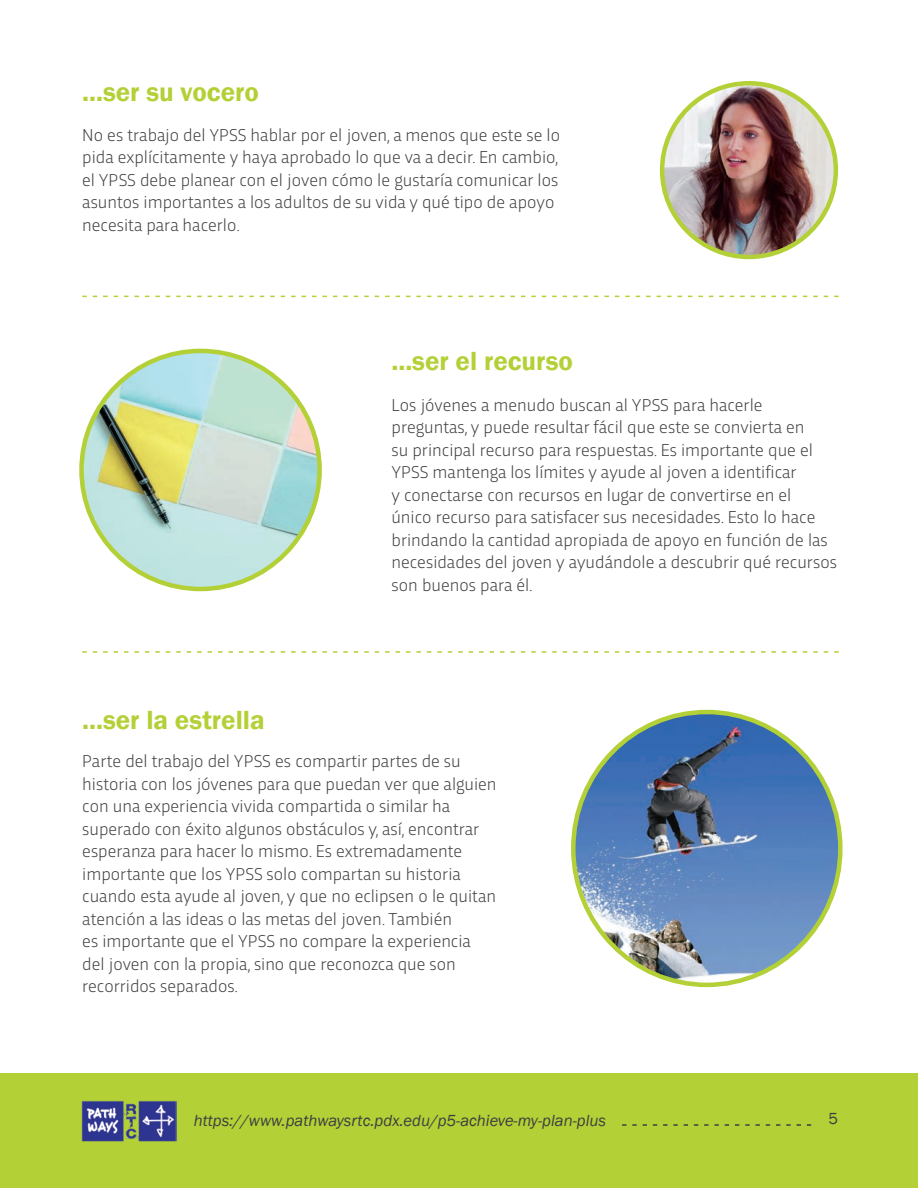
<style>
.page{position:relative;width:918px;height:1188px;background:#fff}
.page>*{position:absolute;margin:0;border:0;box-sizing:border-box;transform-origin:0 0}
.t1{font:600 27px "Franklin Gothic";color:#b3d037}
.t2{font:300 18px/22.5px "Trasandina";color:#3e3e3f}
.t3{font:italic 16.5px "Franklin Gothic";color:#3e3e3f}
.t4{font:16.5px "Franklin Gothic";color:#3e3e3f}
</style>
<div class="page">
<div style="left:0;top:1073px;width:918px;height:115px;background:#b3d037"></div>
<svg style="left:622px;top:1124px;width:189px;height:2px"></svg>
<img style="left:81px;top:1101px;width:95px;height:40px">
<img style="left:573px;top:712px;width:265px;height:273px">
<img style="left:662px;top:83px;width:174px;height:174px;border-radius:87px">
<div style="left:660px;top:81px;width:178px;height:178px;border:4px solid #b3d037;border-radius:50%"></div>
<img style="left:82px;top:351px;width:238px;height:238px;border-radius:119px">
<svg style="left:82px;top:651px;width:757px;height:2px"></svg>
<svg style="left:82px;top:296px;width:757px;height:1px"></svg>
<p class="t1" style="left:82px;top:75px;width:178px">...ser su vocero</p>
<p class="t2" style="left:82px;top:122px;width:479px">No es trabajo del YPSS hablar por el joven, a menos que este se lo pida explícitamente y haya aprobado lo que va a decir. En cambio, el YPSS debe planear con el joven cómo le gustaría comunicar los asuntos importantes a los adultos de su vida y qué tipo de apoyo necesita para hacerlo.</p>
<p class="t1" style="left:392px;top:344px;width:183px">...ser el recurso</p>
<p class="t1" style="left:82px;top:703px;width:184px">...ser la estrella</p>
<p class="t2" style="left:392px;top:392px;width:447px">Los jóvenes a menudo buscan al YPSS para hacerle preguntas, y puede resultar fácil que este se convierta en<br>su principal recurso para respuestas. Es importante que el YPSS mantenga los límites y ayude al joven a identificar<br>y conectarse con recursos en lugar de convertirse en el<br>único recurso para satisfacer sus necesidades. Esto lo hace brindando la cantidad apropiada de apoyo en función de las necesidades del joven y ayudándole a descubrir qué recursos son buenos para él.</p>
<p class="t2" style="left:82px;top:749px;width:416px">Parte del trabajo del YPSS es compartir partes de su historia con los jóvenes para que puedan ver que alguien con una experiencia vivida compartida o similar ha superado con éxito algunos obstáculos y, así, encontrar esperanza para hacer lo mismo. Es extremadamente importante que los YPSS solo compartan su historia cuando esta ayude al joven, y que no eclipsen o le quitan atención a las ideas o las metas del joven. También<br>es importante que el YPSS no compare la experiencia del joven con la propia, sino que reconozca que son recorridos separados.</p>
<p class="t3" style="left:194px;top:1110px;width:414px">https://www.pathwaysrtc.pdx.edu/p5-achieve-my-plan-plus</p>
<p class="t4" style="left:828px;top:1109px;width:11px">5</p>
</div>
